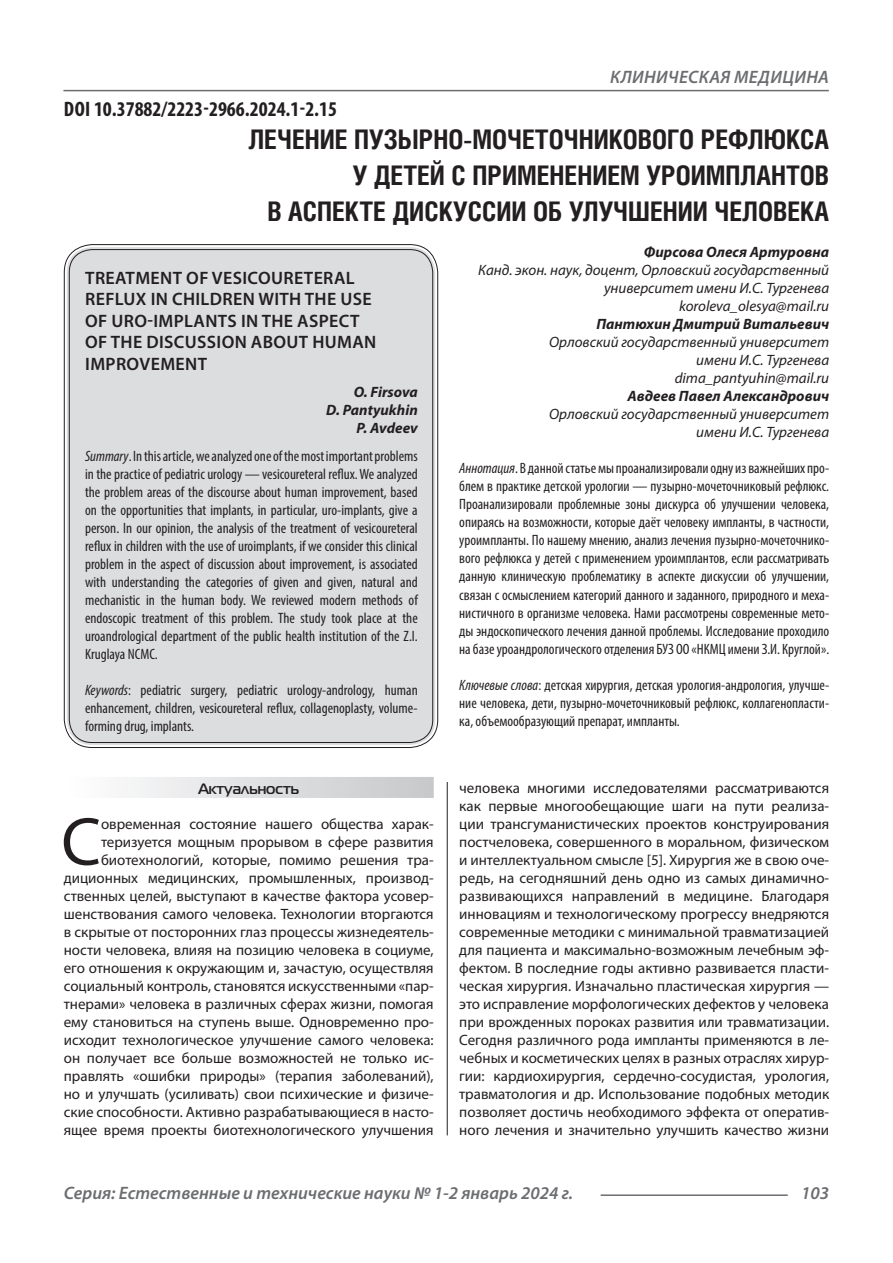
<style>
.page{position:relative;width:893px;height:1263px;background:#fff}
.page>*{position:absolute;margin:0;border:0;box-sizing:border-box;transform-origin:0 0}
.Статья_текст_первый{font:68.4px "Myriad Pro";color:#231f20}
.Статья_название{font:700 27px/36px "Helios Cond C";color:#231f20;text-align:right}
.ДОИ{font:700 condensed 21px "Myriad Pro";color:#231f20}
.Статья_название_англ{font:600 18px/21.6px "Myriad Pro";letter-spacing:.02em;color:#231f20}
.t1{font:italic 600 18px "Myriad Pro";color:#6c6d70}
.t2{font:italic 600 18px "Myriad Pro";letter-spacing:.02em;color:#6c6d70}
.Статья_текст_первый-2{font:15px/18px "Myriad Pro";color:#231f20;text-align:right}
.Статья_аннотация_тек{font:condensed 15px/18px "Myriad Pro";color:#231f20;text-align:justify}
.Статья_аннотация_анг{font:condensed 15px/18px "Myriad Pro";color:#231f20;text-align:justify}
.Статья_автор_инфо{font:italic 15px/18px "Myriad Pro";color:#231f20;text-align:right}
.Статья_автор_инфо-2{font:italic 700 15px "Myriad Pro";color:#231f20}
.Статья_автор_англ{font:italic 700 15px "Myriad Pro";color:#231f20}
.Статья_подзаголовок{font:700 15px "Magistral C";color:#231f20}
.s1{font-style:italic}
</style>
<div class="page">
<hr style="left:447px;top:128px;width:1px;height:1007px;background:#231f20">
<hr style="left:63px;top:90px;width:766px;height:1px;background:#6c6d70">
<hr style="left:601px;top:1194px;width:187px;height:2px;background:#6c6d70">
<div style="left:442px;top:128px;width:10px;height:654px;background:#fff"></div>
<div style="left:67px;top:247px;width:368px;height:498px;background:#dcdddf;border-radius:26px"></div>
<div style="left:64px;top:777px;width:370px;height:21px;background:linear-gradient(to right,#fefeff,#c6c8ca)"></div>
<p class="ДОИ" style="left:64px;top:96px;width:275px">DOI 10.37882/2223-2966.2024.1-2.15</p>
<p class="t2" style="left:610px;top:66px;width:220px">КЛИНИЧЕСКАЯ МЕДИЦИНА</p>
<p class="Статья_название" style="left:248px;top:121px;width:582px">ЛЕЧЕНИЕ ПУЗЫРНО-МОЧЕТОЧНИКОВОГО РЕФЛЮКСА<br>У ДЕТЕЙ С ПРИМЕНЕНИЕМ УРОИМПЛАНТОВ<br>В АСПЕКТЕ ДИСКУССИИ ОБ УЛУЧШЕНИИ ЧЕЛОВЕКА</p>
<p class="Статья_автор_инфо-2" style="left:644px;top:243px;width:187px">Фирсова Олеся Артуровна</p>
<p class="Статья_автор_инфо" style="left:478px;top:261px;width:352px">Канд. экон. наук, доцент, Орловский государственный университет имени И.С. Тургенева</p>
<p class="Статья_автор_инфо" style="left:679px;top:297px;width:152px">koroleva_olesya@mail.ru</p>
<p class="Статья_автор_инфо-2" style="left:596px;top:315px;width:234px">Пантюхин Дмитрий Витальевич</p>
<p class="Статья_автор_инфо" style="left:549px;top:333px;width:281px">Орловский государственный университет имени И.С. Тургенева</p>
<p class="Статья_автор_инфо" style="left:675px;top:369px;width:156px">dima_pantyuhin@mail.ru</p>
<p class="Статья_автор_инфо-2" style="left:628px;top:387px;width:203px">Авдеев Павел Александрович</p>
<p class="Статья_автор_инфо" style="left:549px;top:405px;width:281px">Орловский государственный университет имени И.С. Тургенева</p>
<p class="Статья_аннотация_тек" style="left:459px;top:459px;width:371px"><span class="s1">Аннотация</span>. В данной статье мы проанализировали одну из важнейших про&shy;блем в практике детской урологии — пузырно-мочеточниковый рефлюкс.<br>Проанализировали проблемные зоны дискурса об улучшении человека, опираясь на возможности, которые даёт человеку импланты, в частности, уроимпланты. По нашему мнению, анализ лечения пузырно-мочеточнико&shy;вого рефлюкса у детей с применением уроимплантов, если рассматривать данную клиническую проблематику в аспекте дискуссии об улучшении, связан с осмыслением категорий данного и заданного, природного и меха&shy;нистичного в организме человека. Нами рассмотрены современные мето&shy;ды эндоскопического лечения данной проблемы. Исследование проходило на базе уроандрологического отделения БУЗ ОО «НКМЦ имени З.И. Круглой».</p>
<p class="Статья_аннотация_тек" style="left:459px;top:675px;width:371px"><span class="s1">Ключевые слова</span>: детская хирургия, детская урология-андрология, улучше&shy;ние человека, дети, пузырно-мочеточниковый рефлюкс, коллагенопласти&shy;ка, объемообразующий препарат, импланты.</p>
<p class="Статья_название_англ" style="left:85px;top:266px;width:293px">TREATMENT OF VESICOURETERAL<br>REFLUX IN CHILDREN WITH THE USE<br>OF URO-IMPLANTS IN THE ASPECT<br>OF THE DISCUSSION ABOUT HUMAN<br>IMPROVEMENT</p>
<p class="Статья_автор_англ" style="left:354px;top:383px;width:66px">O. Firsova</p>
<p class="Статья_автор_англ" style="left:326px;top:401px;width:93px">D. Pantyukhin</p>
<p class="Статья_автор_англ" style="left:356px;top:419px;width:63px">P. Avdeev</p>
<p class="Статья_аннотация_анг" style="left:85px;top:447px;width:334px"><span class="s1">Summary</span>. In this article, we analyzed one of the most important problems in the practice of pediatric urology — vesicoureteral reflux. We analyzed the problem areas of the discourse about human improvement, based on the opportunities that implants, in particular, uro-implants, give a person. In our opinion, the analysis of the treatment of vesicoureteral reflux in children with the use of uroimplants, if we consider this clinical problem in the aspect of discussion about improvement, is associated with understanding the categories of given and given, natural and mechanistic in the human body. We reviewed modern methods of endoscopic treatment of this problem. The study took place at the uroandrological department of the public health institution of the Z.I.<br>Kruglaya NCMC.</p>
<p class="Статья_аннотация_анг" style="left:85px;top:681px;width:334px"><span class="s1">Keywords</span>: pediatric surgery, pediatric urology-andrology, human enhancement, children, vesicoureteral reflux, collagenoplasty, volume&shy;forming drug, implants.</p>
<p class="Статья_подзаголовок" style="left:198px;top:779px;width:102px">Актуальность</p>
<p class="Статья_текст_первый" style="left:61px;top:800px;width:41px">С</p>
<p class="Статья_текст_первый-2" style="left:64px;top:814px;width:371px">овременная состояние нашего общества харак&shy;теризуется мощным прорывом в сфере развития биотехнологий, которые, помимо решения тра&shy;диционных медицинских, промышленных, производ&shy;ственных целей, выступают в качестве фактора усовер&shy;шенствования самого человека. Технологии вторгаются в скрытые от посторонних глаз процессы жизнедеятель&shy;ности человека, влияя на позицию человека в социуме, его отношения к окружающим и, зачастую, осуществляя социальный контроль, становятся искусственными «пар&shy;тнерами» человека в различных сферах жизни, помогая ему становиться на ступень выше. Одновременно про&shy;исходит технологическое улучшение самого человека: он получает все больше возможностей не только ис&shy;правлять «ошибки природы» (терапия заболеваний), но и улучшать (усиливать) свои психические и физиче&shy;ские способности. Активно разрабатывающиеся в насто&shy;ящее время проекты биотехнологического улучшения</p>
<p class="Статья_текст_первый-2" style="left:459px;top:778px;width:371px;text-align:justify">человека многими исследователями рассматриваются как первые многообещающие шаги на пути реализа&shy;ции трансгуманистических проектов конструирования постчеловека, совершенного в моральном, физическом и интеллектуальном смысле [5]. Хирургия же в свою оче&shy;редь, на сегодняшний день одно из самых динамично&shy;развивающихся направлений в медицине. Благодаря инновациям и технологическому прогрессу внедряются современные методики с минимальной травматизацией для пациента и максимально-возможным лечебным эф&shy;фектом. В последние годы активно развивается пласти&shy;ческая хирургия. Изначально пластическая хирургия — это исправление морфологических дефектов у человека при врожденных пороках развития или травматизации.<br>Сегодня различного рода импланты применяются в ле&shy;чебных и косметических целях в разных отраслях хирур&shy;гии: кардиохирургия, сердечно-сосудистая, урология, травматология и др. Использование подобных методик позволяет достичь необходимого эффекта от оператив&shy;ного лечения и значительно улучшить качество жизни</p>
<p class="t1" style="left:64px;top:1182px;width:511px">Серия: Естественные и технические науки № 1-2 январь 2024 г.</p>
<p class="t1" style="left:801px;top:1182px;width:30px">103</p>
</div>
